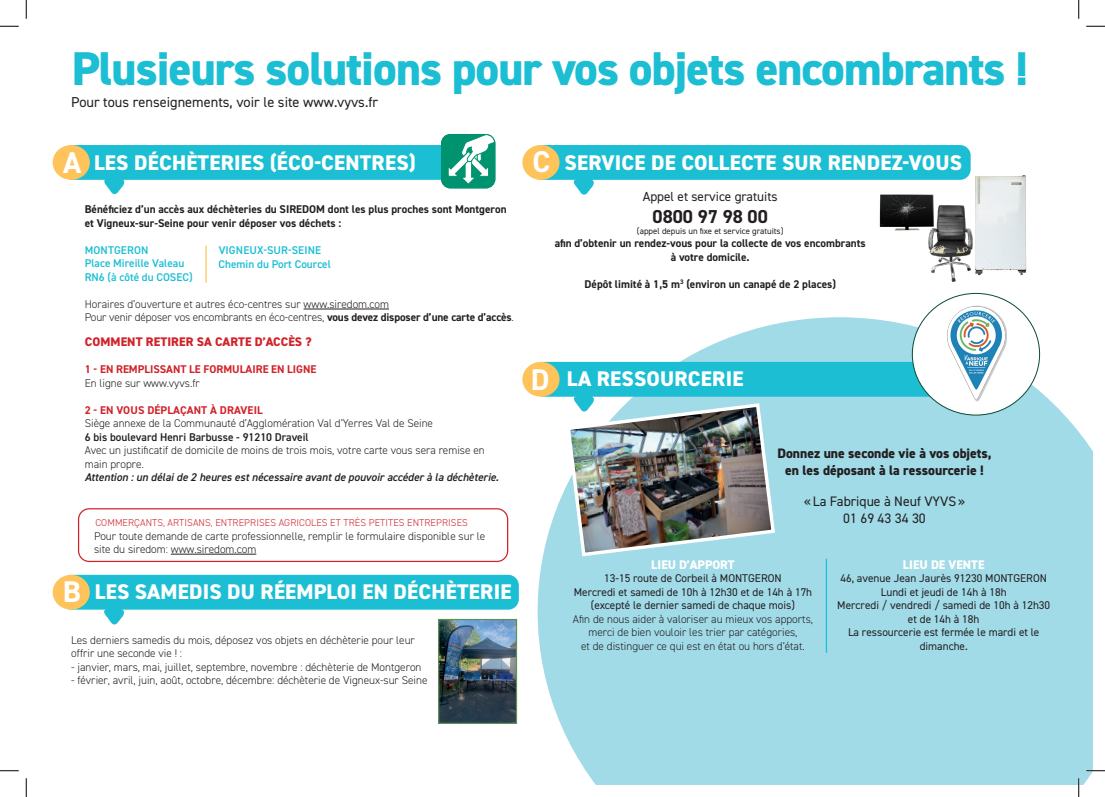
<style>
.page{position:relative;width:1105px;height:797px;background:#fff}
.page>*{position:absolute;margin:0;border:0;box-sizing:border-box;transform-origin:0 0}
.t1{font:800 47.5px "DIN2014";letter-spacing:-.02em;color:#1cbed4}
.t2{font:700 30px "DIN2014";color:#fff}
.t3{font:800 21.25px "DIN2014";letter-spacing:.01em;color:#fff}
.t4{font:700 18.75px "DIN2014";color:#231f20}
.t5{font:700 16.25px "DIN2014";letter-spacing:.01em;color:#fff}
.t6{font:14.38px "DIN2014";color:#231f20}
.t7{font:800 13.75px "DIN2014";color:#231f20}
.t8{font:13.75px "DIN2014";color:#231f20}
.t9{font:13.25px "DIN2014";color:#231f20}
.t10{font:800 12.5px "DIN2014";letter-spacing:.01em;color:#d1232a}
.t11{font:800 12.5px "DIN2014";color:#fff}
.t12{font:300 11.25px/13.5px "DIN2014";color:#231f20}
.t13{font:11.25px/13.5px "DIN2014";color:#231f20;text-align:center}
.t14{font:700 11.25px/13.5px "DIN2014";color:#231f20}
.t15{font:600 11.25px "DIN2014";color:#1cbed4}
.t16{font:italic 600 11.25px "DIN2014";color:#231f20}
.t17{font:700 11.25px "DIN2014";color:#d1232a}
.t18{font:600 11.25px "DIN2014";color:#231f20}
.t19{font:300 10px "DIN2014";letter-spacing:.01em;color:#d1232a}
.t20{font:8.75px "DIN2014";color:#231f20}
.s1{font-weight:700}
</style>
<div class="page">
<img style="left:879px;top:194px;width:55px;height:37px">
<div style="left:62px;top:145px;width:421px;height:35px;background:#1cbed4;border-radius:11px"></div>
<div style="left:53px;top:145px;width:37px;height:35px;background:#fec45b;border-radius:50%"></div>
<svg style="left:103px;top:179px;width:23px;height:15px"></svg>
<svg style="left:538px;top:317px;width:555px;height:468px;background:#a9dee9"></svg>
<hr style="left:304px;top:309px;width:85px;height:1px;background:#231f20">
<div style="left:531px;top:145px;width:440px;height:35px;background:#1cbed4;border-radius:11px"></div>
<svg style="left:572px;top:179px;width:23px;height:16px"></svg>
<div style="left:522px;top:145px;width:37px;height:35px;background:#fec45b;border-radius:50%"></div>
<div style="left:61px;top:575px;width:458px;height:34px;background:#1cbed4;border-radius:11px"></div>
<svg style="left:103px;top:609px;width:23px;height:16px"></svg>
<div style="left:53px;top:575px;width:37px;height:34px;background:#fec45b;border-radius:50%"></div>
<div style="left:534px;top:362px;width:432px;height:35px;background:#1cbed4;border-radius:11px"></div>
<img style="left:564px;top:396px;width:213px;height:162px">
<div style="left:522px;top:362px;width:37px;height:35px;background:#fec45b;border-radius:50%"></div>
<hr style="left:171px;top:554px;width:85px;height:1px;background:#231f20">
<div style="left:78px;top:508px;width:430px;height:54px;border:1px solid #d1232a;border-radius:11px"></div>
<div style="left:912px;top:293px;width:127px;height:122px;background:#fff;border-radius:50%"></div>
<img style="left:947px;top:305px;width:60px;height:96px">
<hr style="left:205px;top:246px;width:2px;height:37px;background:#fec45b">
<img style="left:440px;top:621px;width:75px;height:101px">
<div style="left:438px;top:619px;width:79px;height:105px;border:1px solid #5e9159"></div>
<img style="left:975px;top:175px;width:52px;height:100px">
<img style="left:922px;top:200px;width:58px;height:82px">
<hr style="left:826px;top:559px;width:1px;height:93px;background:#1cbed4">
<div style="left:442px;top:135px;width:53px;height:53px;background:#009370;border-radius:9px"></div>
<svg style="left:448px;top:135px;width:47px;height:50px"></svg>
<div style="left:441px;top:134px;width:54px;height:54px;border:1px solid #009370;border-radius:9px"></div>
<svg style="left:0;top:25px;width:19px;height:2px"></svg>
<svg style="left:1086px;top:25px;width:19px;height:2px"></svg>
<svg style="left:0;top:770px;width:19px;height:1px"></svg>
<svg style="left:1086px;top:770px;width:19px;height:1px"></svg>
<svg style="left:25px;top:0;width:2px;height:19px"></svg>
<svg style="left:25px;top:778px;width:2px;height:19px"></svg>
<svg style="left:1078px;top:0;width:1px;height:19px"></svg>
<svg style="left:1078px;top:778px;width:1px;height:19px"></svg>
<p class="t1" style="left:72px;top:37px;width:958px">Plusieurs solutions pour vos objets encombrants !</p>
<p class="t6" style="left:71px;top:93px;width:308px">Pour tous renseignements, voir le site www.vyvs.fr</p>
<p class="t2" style="left:63px;top:143px;width:20px">A</p>
<p class="t3" style="left:94px;top:148px;width:323px">LES DÉCHÈTERIES (ÉCO-CENTRES)</p>
<p class="t14" style="left:85px;top:202px;width:423px">Bénéficiez d’un accès aux déchèteries du SIREDOM dont les plus proches sont Montgeron et Vigneux-sur-Seine pour venir déposer vos déchets :</p>
<p class="t15" style="left:85px;top:242px;width:65px">MONTGERON</p>
<p class="t15" style="left:85px;top:256px;width:101px">Place Mireille Valeau</p>
<p class="t15" style="left:85px;top:269px;width:109px">RN6 (à côté du COSEC)</p>
<p class="t12" style="left:85px;top:297px;width:306px">Horaires d’ouverture et autres éco-centres sur www.siredom.com</p>
<p class="t12" style="left:85px;top:311px;width:431px">Pour venir déposer vos encombrants en éco-centres, <span class="s1">vous devez disposer d’une carte d’accès</span>.</p>
<p class="t15" style="left:219px;top:243px;width:104px">VIGNEUX-SUR-SEINE</p>
<p class="t15" style="left:219px;top:256px;width:114px">Chemin du Port Courcel</p>
<p class="t10" style="left:85px;top:333px;width:228px">COMMENT RETIRER SA CARTE D’ACCÈS ?</p>
<p class="t17" style="left:85px;top:362px;width:233px">1 - EN REMPLISSANT LE FORMULAIRE EN LIGNE</p>
<p class="t12" style="left:85px;top:376px;width:117px">En ligne sur www.vyvs.fr</p>
<p class="t17" style="left:85px;top:402px;width:180px">2 - EN VOUS DÉPLAÇANT À DRAVEIL</p>
<p class="t12" style="left:85px;top:416px;width:350px">Siège annexe de la Communauté d’Agglomération Val d’Yerres Val de Seine</p>
<p class="t18" style="left:85px;top:429px;width:225px">6 bis boulevard Henri Barbusse - 91210 Draveil</p>
<p class="t12" style="left:85px;top:443px;width:401px">Avec un justificatif de domicile de moins de trois mois, votre carte vous sera remise en main propre.</p>
<p class="t16" style="left:85px;top:470px;width:416px">Attention : un délai de 2 heures est nécessaire avant de pouvoir accéder à la déchèterie.</p>
<p class="t19" style="left:95px;top:516px;width:374px">COMMERÇANTS, ARTISANS, ENTREPRISES AGRICOLES ET TRÈS PETITES ENTREPRISES</p>
<p class="t12" style="left:94px;top:529px;width:393px">Pour toute demande de carte professionnelle, remplir le formulaire disponible sur le site du siredom: www.siredom.com</p>
<p class="t5" style="left:162px;top:574px;width:113px">ENCOMBRANTS</p>
<p class="t2" style="left:63px;top:572px;width:20px">B</p>
<p class="t3" style="left:95px;top:578px;width:418px">LES SAMEDIS DU RÉEMPLOI EN DÉCHÈTERIE</p>
<p class="t12" style="left:71px;top:633px;width:345px">Les derniers samedis du mois, déposez vos objets en déchèterie pour leur offrir une seconde vie ! :</p>
<p class="t12" style="left:71px;top:660px;width:352px">- janvier, mars, mai, juillet, septembre, novembre : déchèterie de Montgeron</p>
<p class="t12" style="left:71px;top:673px;width:358px">- février, avril, juin, août, octobre, décembre: déchèterie de Vigneux-sur Seine</p>
<p class="t5" style="left:632px;top:144px;width:113px">ENCOMBRANTS</p>
<p class="t2" style="left:533px;top:142px;width:19px">C</p>
<p class="t3" style="left:565px;top:148px;width:399px">SERVICE DE COLLECTE SUR RENDEZ-VOUS</p>
<p class="t9" style="left:643px;top:188px;width:136px">Appel et service gratuits</p>
<p class="t4" style="left:653px;top:204px;width:117px">0800 97 98 00</p>
<p class="t20" style="left:637px;top:225px;width:148px">(appel depuis un fixe et service gratuits)</p>
<p class="t14" style="left:555px;top:236px;width:312px">afin d’obtenir un rendez-vous pour la collecte de vos encombrants</p>
<p class="t14" style="left:671px;top:250px;width:80px">à votre domicile.</p>
<p class="t14" style="left:584px;top:277px;width:253px">Dépôt limité à 1,5 m<sup>3</sup> (environ un canapé de 2 places)</p>
<p class="t2" style="left:531px;top:359px;width:20px">D</p>
<p class="t3" style="left:567px;top:364px;width:178px">LA RESSOURCERIE</p>
<p class="t7" style="left:777px;top:444px;width:216px">Donnez une seconde vie à vos objets,</p>
<p class="t7" style="left:785px;top:461px;width:200px">en les déposant à la ressourcerie !</p>
<p class="t8" style="left:804px;top:492px;width:163px">«La Fabrique à Neuf VYVS»</p>
<p class="t8" style="left:843px;top:509px;width:84px">01 69 43 34 30</p>
<p class="t11" style="left:651px;top:556px;width:85px">LIEU D’APPORT</p>
<p class="t13" style="left:604px;top:571px;width:179px">13-15 route de Corbeil à MONTGERON</p>
<p class="t13" style="left:574px;top:584px;width:240px">Mercredi et samedi de 10h à 12h30 et de 14h à 17h</p>
<p class="t13" style="left:591px;top:598px;width:206px">(excepté le dernier samedi de chaque mois)</p>
<p class="t12" style="left:573px;top:612px;width:242px;text-align:center">Afin de nous aider à valoriser au mieux vos apports, merci de bien vouloir les trier par catégories,<br>et de distinguer ce qui est en état ou hors d’état.</p>
<p class="t11" style="left:903px;top:556px;width:83px">LIEU DE VENTE</p>
<p class="t13" style="left:840px;top:571px;width:208px">46, avenue Jean Jaurès 91230 MONTGERON</p>
<p class="t13" style="left:881px;top:584px;width:127px">Lundi et jeudi de 14h à 18h</p>
<p class="t13" style="left:837px;top:598px;width:214px">Mercredi / vendredi / samedi de 10h à 12h30</p>
<p class="t13" style="left:908px;top:611px;width:73px">et de 14h à 18h</p>
<p class="t13" style="left:848px;top:625px;width:193px">La ressourcerie est fermée le mardi et le dimanche.</p>
</div>
